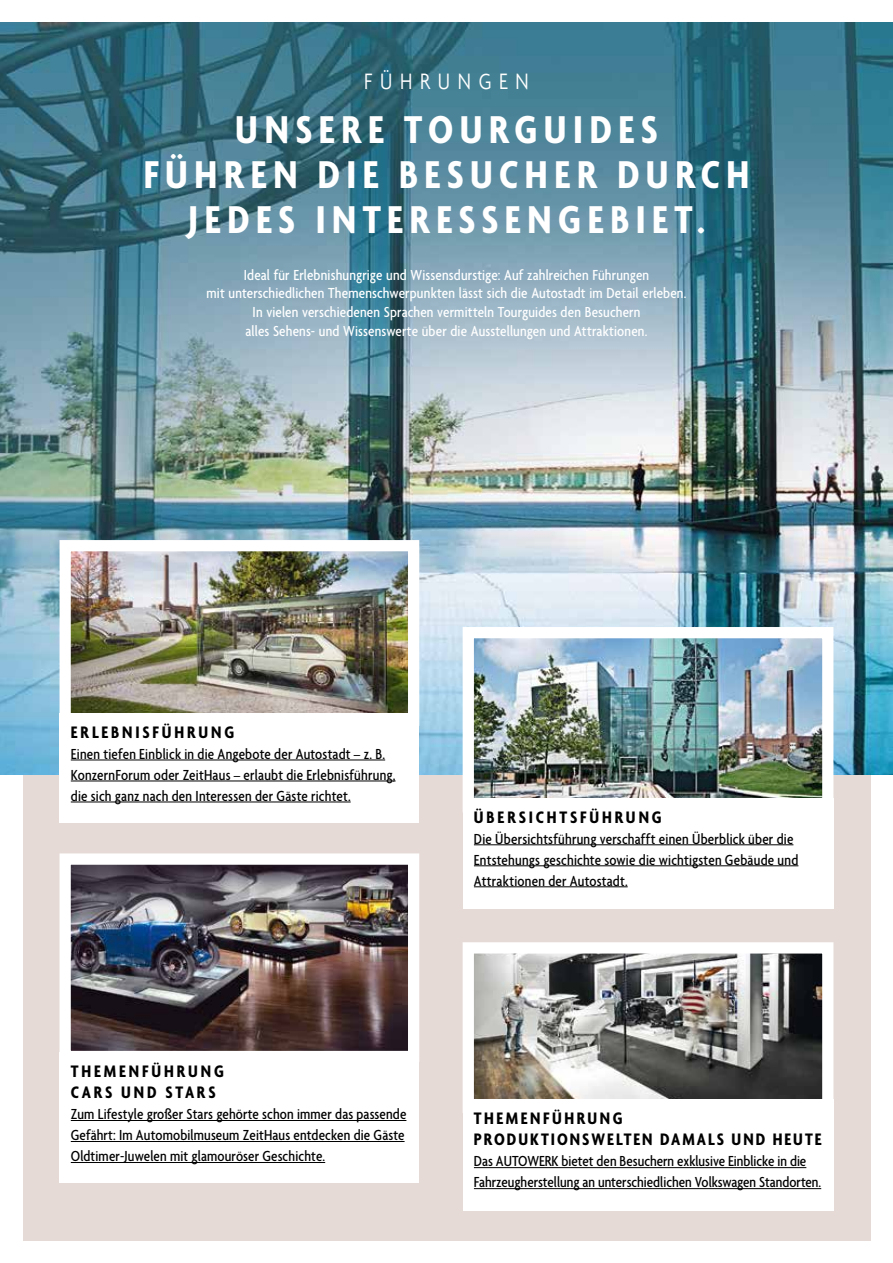
<style>
.page{position:relative;width:893px;height:1263px;background:#fff}
.page>*{position:absolute;margin:0;border:0;box-sizing:border-box;transform-origin:0 0}
.t1{font:700 condensed 42px/45px "Agenda";letter-spacing:.155em;color:#fff;text-align:center}
.t2{font:300 condensed 24px "Agenda";letter-spacing:.32em;color:#fff}
.t3{font:700 condensed 18px/21.6px "Agenda";letter-spacing:.15em;color:#000}
.t4{font:700 condensed 18px/21.6px "Agenda";letter-spacing:.115em;color:#000}
.t5{font:500 condensed 15.75px/21px "Agenda";letter-spacing:.01em;color:#000}
.t6{font:500 condensed 15.75px/18.9px "Agenda";letter-spacing:.01em;color:#fff;text-align:center}
</style>
<div class="page">
<div style="left:23px;top:774px;width:847px;height:466px;background:#e6dad6"></div>
<img style="left:0;top:23px;width:893px;height:751px">
<img style="left:72px;top:552px;width:335px;height:161px">
<div style="left:60px;top:540px;width:359px;height:186px;border:11px solid #fff"></div>
<img style="left:72px;top:865px;width:335px;height:185px">
<div style="left:60px;top:853px;width:359px;height:209px;border:11px solid #fff"></div>
<div style="left:60px;top:1052px;width:359px;height:131px;background:#fff"></div>
<hr style="left:71px;top:1120px;width:335px;height:1px;background:#000">
<hr style="left:71px;top:1141px;width:334px;height:1px;background:#000">
<hr style="left:71px;top:1162px;width:254px;height:1px;background:#000">
<div style="left:60px;top:713px;width:359px;height:110px;background:#fff"></div>
<hr style="left:71px;top:760px;width:314px;height:1px;background:#000">
<hr style="left:71px;top:781px;width:325px;height:1px;background:#000">
<hr style="left:71px;top:802px;width:280px;height:1px;background:#000">
<img style="left:475px;top:639px;width:346px;height:159px">
<div style="left:463px;top:627px;width:370px;height:185px;border:11px solid #fff"></div>
<div style="left:463px;top:798px;width:370px;height:111px;background:#fff"></div>
<hr style="left:474px;top:844px;width:319px;height:1px;background:#000">
<hr style="left:474px;top:865px;width:324px;height:1px;background:#000">
<hr style="left:474px;top:886px;width:154px;height:1px;background:#000">
<img style="left:475px;top:954px;width:346px;height:145px">
<div style="left:463px;top:942px;width:370px;height:171px;border:11px solid #fff"></div>
<div style="left:463px;top:1099px;width:370px;height:112px;background:#fff"></div>
<hr style="left:474px;top:1167px;width:332px;height:1px;background:#000">
<hr style="left:474px;top:1188px;width:347px;height:1px;background:#000">
<h2 class="t2" style="left:364px;top:68px;width:166px">FÜHRUNGEN</h2>
<h1 class="t1" style="left:144px;top:109px;width:607px">UNSERE TOURGUIDES<br>FÜHREN DIE BESUCHER DURCH<br>JEDES INTERESSENGEBIET.</h1>
<p class="t6" style="left:206px;top:266px;width:481px">Ideal für Erlebnishungrige und Wissensdurstige: Auf zahlreichen Führungen<br>mit unterschiedlichen Themenschwerpunkten lässt sich die Autostadt im Detail erleben.<br>In vielen verschiedenen Sprachen vermitteln Tourguides den Besuchern<br>alles Sehens- und Wissenswerte über die Ausstellungen und Attraktionen.</p>
<p class="t3" style="left:71px;top:722px;width:165px">ERLEBNISFÜHRUNG</p>
<p class="t5" style="left:71px;top:744px;width:326px">Einen tiefen Einblick in die Angebote der Autostadt – z. B.<br>KonzernForum oder ZeitHaus – erlaubt die Erlebnisführung, die sich ganz nach den Interessen der Gäste richtet.</p>
<p class="t3" style="left:474px;top:807px;width:189px">ÜBERSICHTSFÜHRUNG</p>
<p class="t5" style="left:474px;top:829px;width:326px">Die Übersichtsführung verschafft einen Überblick über die<br>Entstehungs geschichte sowie die wichtigsten Gebäude und<br>Attraktionen der Autostadt.</p>
<p class="t3" style="left:71px;top:1061px;width:154px">THEMENFÜHRUNG<br>CARS UND STARS</p>
<p class="t5" style="left:71px;top:1105px;width:337px;text-align:justify">Zum Lifestyle großer Stars gehörte schon immer das passende Gefährt: Im Automobilmuseum ZeitHaus entdecken die Gäste Oldtimer-Juwelen mit glamouröser Geschichte.</p>
<p class="t4" style="left:474px;top:1108px;width:349px">THEMENFÜHRUNG<br>PRODUKTIONSWELTEN DAMALS UND HEUTE</p>
<p class="t5" style="left:474px;top:1152px;width:349px">Das AUTOWERK bietet den Besuchern exklusive Einblicke in die<br>Fahrzeugherstellung an unterschiedlichen Volkswagen Standorten.</p>
</div>
